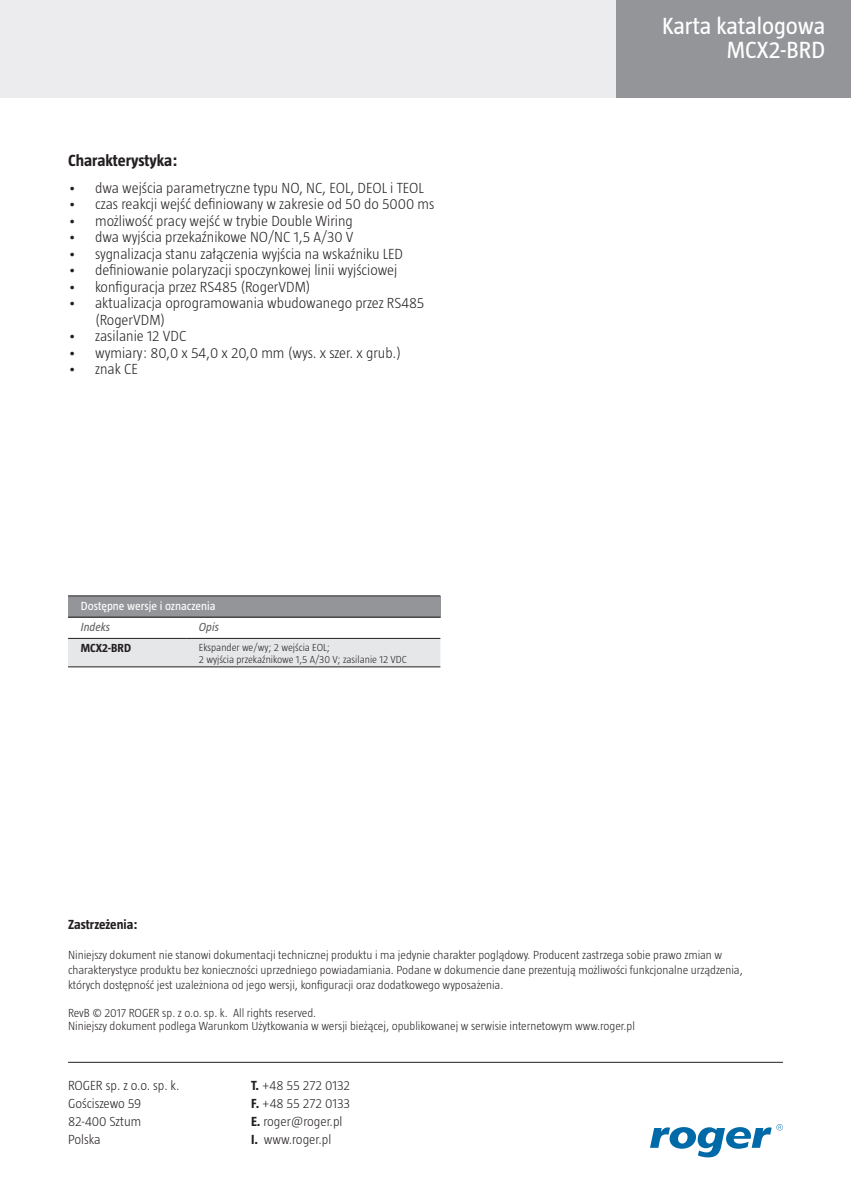
<style>
.page{position:relative;width:851px;height:1191px;background:#fff}
.page>*{position:absolute;margin:0;border:0;box-sizing:border-box;transform-origin:0 0}
.t1{font:24px/24px "Taz";color:#fff;text-align:right}
.t2{font:300 24px/24px "Taz";color:#fff;text-align:right}
.t3{font:700 16.5px "Taz";color:#231f20}
.t4{font:300 15px/16.5px "Taz";color:#231f20}
.t5{font:300 13.5px/18px "Taz";color:#231f20}
.t6{font:700 13.5px "Taz";color:#231f20}
.t7{font:300 12px/15px "Taz";color:#231f20}
.t8{font:12px "Taz";color:#fff}
.t9{font:italic 12px "Taz";color:#636366}
.t10{font:700 12px "Taz";color:#231f20}
.t11{font:300 10.5px/11.6px "Taz";color:#231f20}
.s1{font-weight:700}
</style>
<div class="page">
<div style="left:612px;top:0;width:238px;height:98px;background:#939598"></div>
<div style="left:0;top:0;width:615px;height:97px;background:#ececee"></div>
<svg style="left:650px;top:1124px;width:132px;height:33px"></svg>
<div style="left:68px;top:596px;width:372px;height:21px;background:#939598"></div>
<div style="left:68px;top:639px;width:372px;height:27px;background:#e6e7e9"></div>
<hr style="left:68px;top:617px;width:118px;height:1px;background:#231f20">
<hr style="left:186px;top:617px;width:254px;height:1px;background:#231f20">
<hr style="left:68px;top:638px;width:118px;height:1px;background:#231f20">
<hr style="left:186px;top:638px;width:254px;height:1px;background:#231f20">
<hr style="left:68px;top:595px;width:118px;height:1px;background:#231f20">
<hr style="left:186px;top:595px;width:254px;height:1px;background:#231f20">
<hr style="left:68px;top:666px;width:118px;height:1px;background:#231f20">
<hr style="left:186px;top:666px;width:254px;height:1px;background:#231f20">
<hr style="left:68px;top:1062px;width:714px;height:1px;background:#231f20">
<h2 class="t3" style="left:68px;top:151px;width:111px">Charakterystyka:</h2>
<p class="t4" style="left:68px;top:179px;width:357px">• dwa wejścia parametryczne typu NO, NC, EOL, DEOL i TEOL</p>
<p class="t4" style="left:68px;top:196px;width:368px">• czas reakcji wejść definiowany w zakresie od 50 do 5000 ms</p>
<p class="t4" style="left:68px;top:212px;width:286px">• możliwość pracy wejść w trybie Double Wiring</p>
<p class="t4" style="left:68px;top:229px;width:287px">• dwa wyjścia przekaźnikowe NO/NC 1,5 A/30 V</p>
<p class="t4" style="left:68px;top:245px;width:336px">• sygnalizacja stanu załączenia wyjścia na wskaźniku LED</p>
<p class="t4" style="left:68px;top:262px;width:330px">• definiowanie polaryzacji spoczynkowej linii wyjściowej</p>
<p class="t4" style="left:68px;top:278px;width:244px">• konfiguracja przez RS485 (RogerVDM)</p>
<p class="t4" style="left:95px;top:295px;width:330px;text-indent:-27px">• aktualizacja oprogramowania wbudowanego przez RS485 (RogerVDM)</p>
<p class="t4" style="left:68px;top:328px;width:120px">• zasilanie 12 VDC</p>
<p class="t4" style="left:68px;top:344px;width:334px">• wymiary: 80,0 x 54,0 x 20,0 mm (wys. x szer. x grub.)</p>
<p class="t4" style="left:68px;top:361px;width:71px">• znak CE</p>
<p class="t8" style="left:81px;top:599px;width:136px">Dostępne wersje i oznaczenia</p>
<p class="t9" style="left:81px;top:620px;width:31px">Indeks</p>
<p class="t9" style="left:199px;top:620px;width:22px">Opis</p>
<p class="t10" style="left:81px;top:641px;width:52px">MCX2-BRD</p>
<p class="t11" style="left:199px;top:641px;width:209px">Ekspander we/wy; 2 wejścia EOL;<br>2 wyjścia przekaźnikowe 1,5 A/30 V; zasilanie 12 VDC</p>
<h1 class="t1" style="left:662px;top:14px;width:165px">Karta katalogowa<br>MCX2-BRD</h1>
<h1 class="t2" style="left:686px;top:20px;width:136px">Kontrolery serii<br>PRxx1</h1>
<p class="t6" style="left:68px;top:916px;width:71px">Zastrzeżenia:</p>
<p class="t7" style="left:68px;top:946px;width:676px">Niniejszy dokument nie stanowi dokumentacji technicznej produktu i ma jedynie charakter poglądowy. Producent zastrzega sobie prawo zmian w charakterystyce produktu bez konieczności uprzedniego powiadamiania. Podane w dokumencie dane prezentują możliwości funkcjonalne urządzenia, których dostępność jest uzależniona od jego wersji, konfiguracji oraz dodatkowego wyposażenia.</p>
<p class="t7" style="left:68px;top:1006px;width:568px;line-height:13.2px">RevB © 2017 ROGER sp. z o.o. sp. k. All rights reserved.<br>Niniejszy dokument podlega Warunkom Użytkowania w wersji bieżącej, opublikowanej w serwisie internetowym www.roger.pl</p>
<p class="t5" style="left:68px;top:1076px;width:113px">ROGER sp. z o.o. sp. k.<br>Gościszewo 59<br>82-400 Sztum<br>Polska</p>
<p class="t5" style="left:251px;top:1076px;width:101px"><span class="s1">T.</span> +48 55 272 0132<br><span class="s1">F.</span> +48 55 272 0133<br><span class="s1">E.</span> roger@roger.pl<br><span class="s1">I.</span> www.roger.pl</p>
</div>
